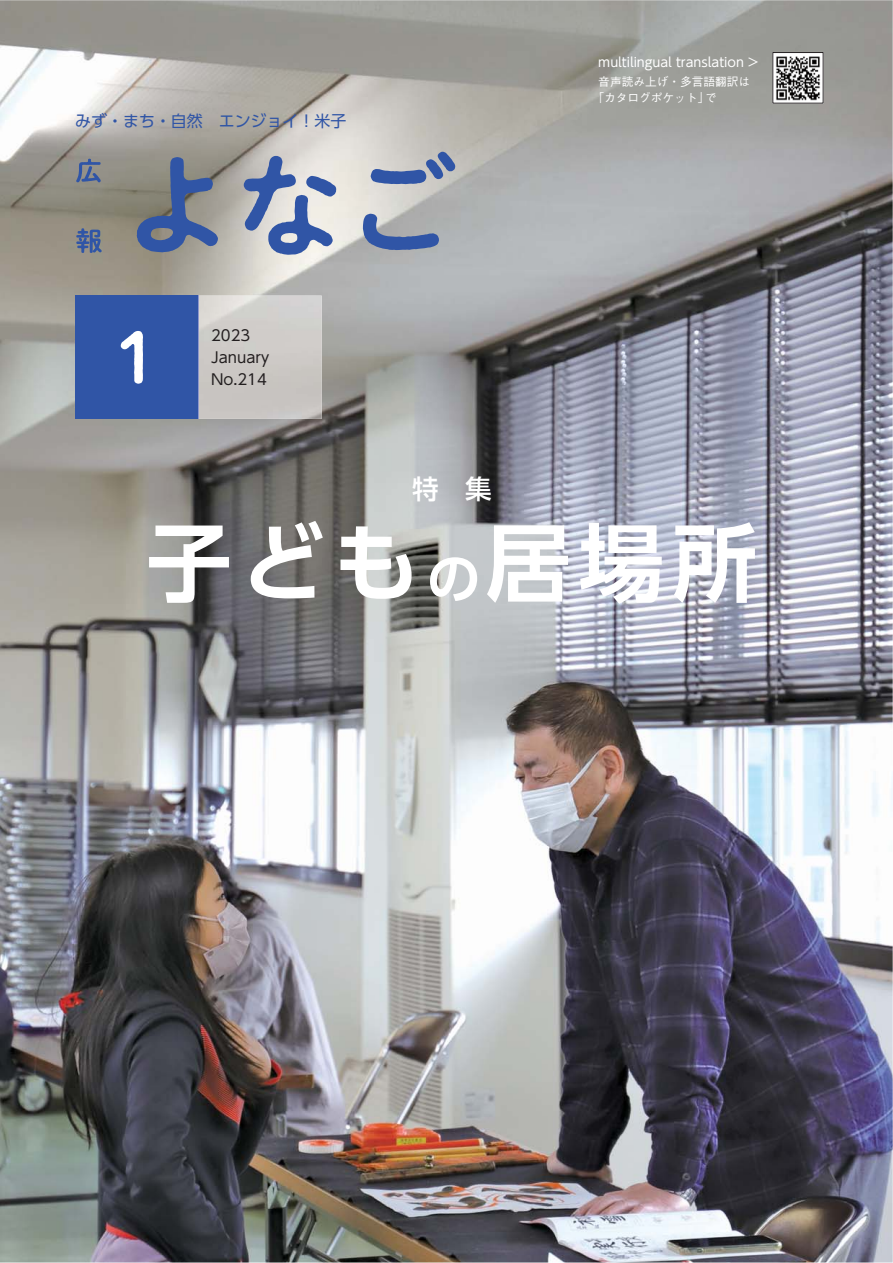
<style>
.page{position:relative;width:893px;height:1263px;background:#fff}
.page>*{position:absolute;margin:0;border:0;box-sizing:border-box;transform-origin:0 0}
.t1{font:85.05px "UD Shin Go Pro De Bold 90 msp RKSJ H";letter-spacing:.1em;color:#fff}
.t2{font:69px "P Shuei NM Go Std N B 90 msp RKSJ H";color:#fff}
.t3{font:26.55px "UD Shin Go Pro Medium 90 msp RKSJ H";color:#fff}
.t4{font:15.9px "UD Shin Go Pro Regular 90 msp RKSJ H";color:#3055a6}
.t5{font:14.85px/22.4px "UD Shin Go Pro Regular 90 msp RKSJ H";color:#231f20}
.t6{font:12.75px "UD Shin Go Pro Regular 90 msp RKSJ H";color:#fff}
.t7{font:11.7px/15.9px "Gothic BBB Pro Medium 90 msp RKSJ H";color:#fff}
.s1{font-size:53.1px}
</style>
<div class="page">
<img style="left:0;top:0;width:893px;height:1263px">
<svg style="left:137px;top:152px;width:318px;height:103px;background:#9aa2b2"></svg>
<svg style="left:76px;top:159px;width:26px;height:94px;background:#797f88"></svg>
<img style="left:774px;top:54px;width:47px;height:47px">
<div style="left:75px;top:296px;width:124px;height:123px;background:#3055a6"></div>
<img style="left:199px;top:296px;width:123px;height:123px">
<hr style="left:198px;top:296px;width:1px;height:123px;background:#8f97cb">
<p class="t6" style="left:598px;top:57px;width:162px">multilingual translation &gt;</p>
<h3 class="t4" style="left:75px;top:115px;width:272px">みず・まち・自然　エンジョイ！米子</h3>
<h2 class="t2" style="left:116px;top:332px;width:42px">1</h2>
<p class="t5" style="left:211px;top:326px;width:60px">2023<br>January<br>No.214</p>
<p class="t7" style="left:592px;top:75px;width:159px;text-indent:6px">音声読み上げ・多言語翻訳は「カタログポケット」で</p>
<h3 class="t3" style="left:412px;top:479px;width:81px">特 集</h3>
<h1 class="t1" style="left:146px;top:531px;width:612px">子ども<span class="s1">の</span>居場所</h1>
</div>
